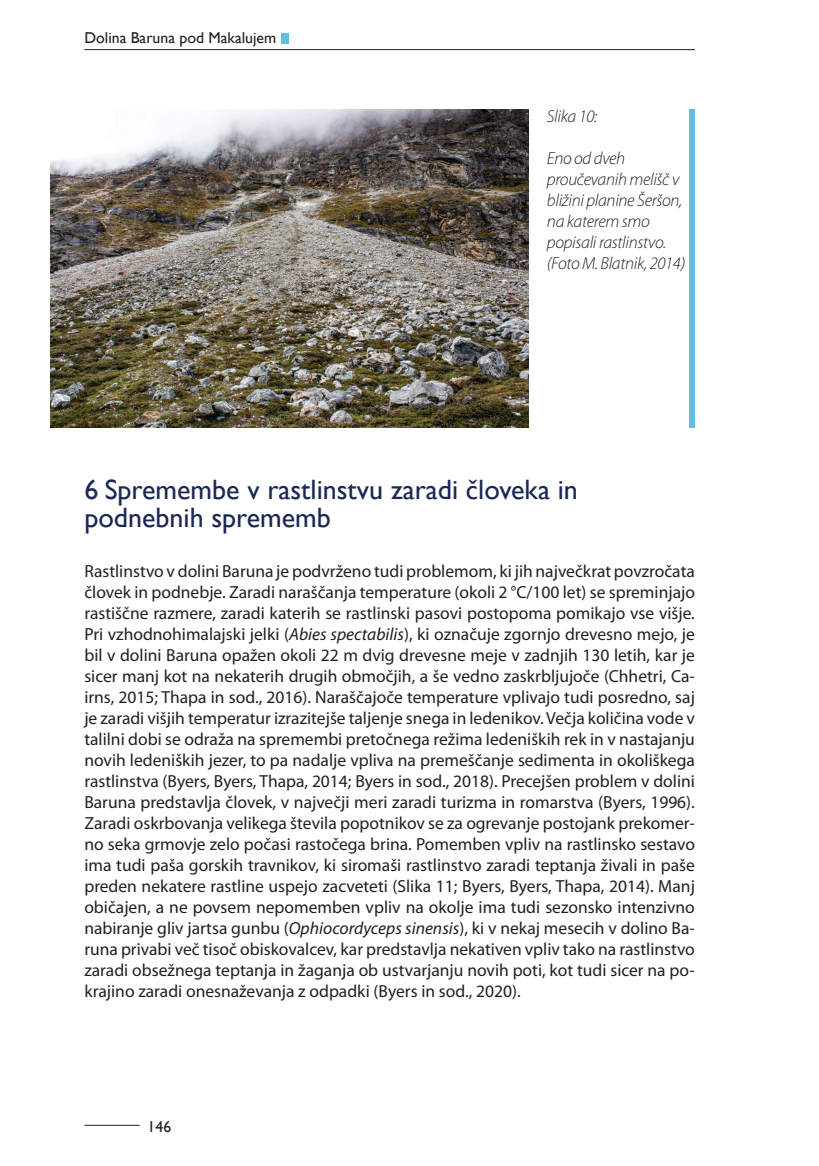
<style>
.page{position:relative;width:819px;height:1166px;background:#fff}
.page>*{position:absolute;margin:0;border:0;box-sizing:border-box;transform-origin:0 0}
.t1{font:28px/28px "Gill Sans";color:#192954}
.t2{font:17.5px/21px "Myriad Pro";color:#231f20;text-align:justify}
.t3{font:italic 300 17.5px/21px "Myriad Pro";letter-spacing:-.02em;color:#231f20}
.t4{font:15.75px "Gill Sans";color:#231f20}
.s1{font-style:italic}
</style>
<div class="page">
<hr style="left:84px;top:49px;width:610px;height:1px;background:#231f20">
<div style="left:282px;top:33px;width:7px;height:11px;background:#62bde0"></div>
<hr style="left:85px;top:1125px;width:54px;height:1px;background:#231f20">
<img style="left:50px;top:109px;width:478px;height:319px">
<div style="left:689px;top:109px;width:5px;height:318px;background:#62bde0"></div>
<p class="t4" style="left:84px;top:28px;width:193px">Dolina Baruna pod Makalujem</p>
<p class="t3" style="left:547px;top:106px;width:52px">Slika 10:</p>
<p class="t3" style="left:547px;top:148px;width:140px">Eno od dveh proučevanih melišč v bližini planine Šeršon, na katerem smo popisali rastlinstvo. (Foto M. Blatnik, 2014)</p>
<h1 class="t1" style="left:84px;top:476px;width:495px">6 Spremembe v rastlinstvu zaradi človeka in podnebnih sprememb</h1>
<p class="t2" style="left:84px;top:561px;width:612px">Rastlinstvo v dolini Baruna je podvrženo tudi problemom, ki jih največkrat povzročata človek in podnebje. Zaradi naraščanja temperature (okoli 2 °C/100 let) se spreminjajo rastiščne razmere, zaradi katerih se rastlinski pasovi postopoma pomikajo vse višje.<br>Pri vzhodnohimalajski jelki (<span class="s1">Abies spectabilis</span>), ki označuje zgornjo drevesno mejo, je bil v dolini Baruna opažen okoli 22 m dvig drevesne meje v zadnjih 130 letih, kar je sicer manj kot na nekaterih drugih območjih, a še vedno zaskrbljujoče (Chhetri, Ca&shy;irns, 2015; Thapa in sod., 2016). Naraščajoče temperature vplivajo tudi posredno, saj je zaradi višjih temperatur izrazitejše taljenje snega in ledenikov. Večja količina vode v talilni dobi se odraža na spremembi pretočnega režima ledeniških rek in v nastajanju novih ledeniških jezer, to pa nadalje vpliva na premeščanje sedimenta in okoliškega rastlinstva (Byers, Byers, Thapa, 2014; Byers in sod., 2018). Precejšen problem v dolini Baruna predstavlja človek, v največji meri zaradi turizma in romarstva (Byers, 1996).<br>Zaradi oskrbovanja velikega števila popotnikov se za ogrevanje postojank prekomer&shy;no seka grmovje zelo počasi rastočega brina. Pomemben vpliv na rastlinsko sestavo ima tudi paša gorskih travnikov, ki siromaši rastlinstvo zaradi teptanja živali in paše preden nekatere rastline uspejo zacveteti (Slika 11; Byers, Byers, Thapa, 2014). Manj običajen, a ne povsem nepomemben vpliv na okolje ima tudi sezonsko intenzivno nabiranje gliv jartsa gunbu (<span class="s1">Ophiocordyceps sinensis</span>), ki v nekaj mesecih v dolino Ba&shy;runa privabi več tisoč obiskovalcev, kar predstavlja nekativen vpliv tako na rastlinstvo zaradi obsežnega teptanja in žaganja ob ustvarjanju novih poti, kot tudi sicer na po&shy;krajino zaradi onesnaževanja z odpadki (Byers in sod., 2020).</p>
<p class="t4" style="left:148px;top:1118px;width:25px">146</p>
</div>
